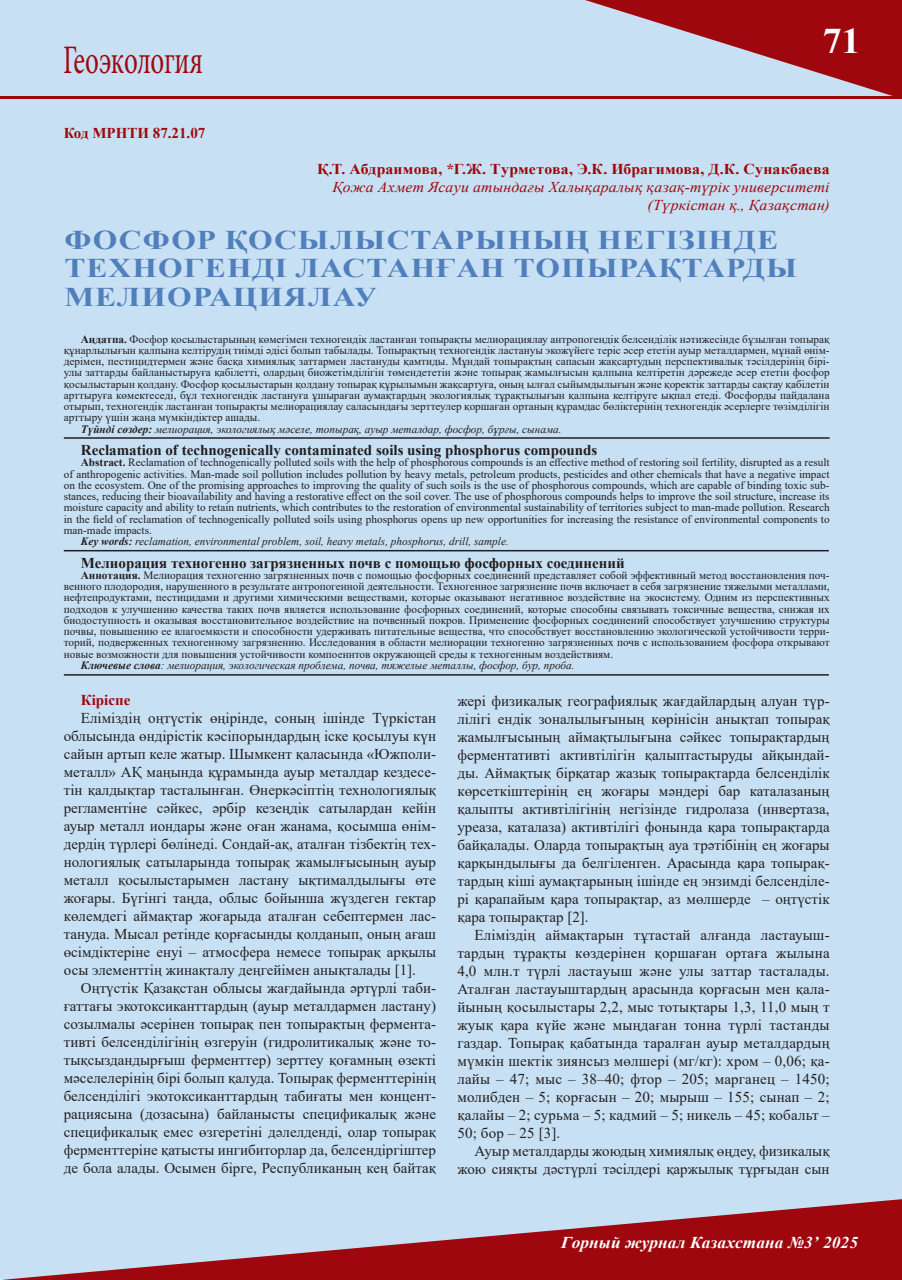
<style>
.page{position:relative;width:902px;height:1280px;background:#fff}
.page>*{position:absolute;margin:0;border:0;box-sizing:border-box;transform-origin:0 0}
.Рубрика{font:40.5px "Minion Pro";letter-spacing:-.01em;color:#9d070d;scale:.67 1}
.t1{font:700 36px "Times New Roman";color:#fff;scale:1.05 1}
.Заг{font:700 27px/28.5px "Times New Roman";letter-spacing:.035em;color:#507fbb;scale:1.17 1}
.t2{font:italic 700 16.5px "Times New Roman";letter-spacing:.005em;color:#fff;scale:1.05 1}
.t3{font:15px/18px "Times New Roman";color:#231f20;text-align:justify}
.t4{font:700 15px "Times New Roman";color:#231f20}
.автор_под_новый{font:italic 15px "Times New Roman";letter-spacing:.015em;color:#9d070d;scale:1.05 1}
.авто_новый{font:700 15px "Times New Roman";letter-spacing:.005em;color:#9d070d;scale:1.05 1}
.УДК{font:700 15px "Times New Roman";color:#9d070d}
.авто_новый-2{font:700 15px "Times New Roman";letter-spacing:.005em;color:#9d070d}
.t5{font:11.25px/11.2px "Times New Roman";color:#231f20;text-align:justify}
.t6{font:italic 11.25px "Times New Roman";color:#231f20}
.s1{font-weight:700}
</style>
<div class="page">
<div style="left:1px;top:1px;width:900px;height:1278px;background:#c7e0f3"></div>
<svg style="left:585px;top:0;width:316px;height:96px"></svg>
<svg style="left:0;top:1199px;width:901px;height:81px"></svg>
<hr style="left:1px;top:96px;width:900px;height:3px;background:#9d070d">
<hr style="left:64px;top:437px;width:765px;height:2px;background:#231f20">
<hr style="left:64px;top:550px;width:764px;height:1px;background:#231f20">
<hr style="left:64px;top:674px;width:764px;height:2px;background:#231f20">
<p class="Рубрика" style="left:63px;top:33px;width:210px">Геоэкология</p>
<p class="УДК" style="left:64px;top:122px;width:143px">Код МРНТИ 87.21.07</p>
<h2 class="t1" style="left:822px;top:15px;width:38px">71</h2>
<p class="авто_новый" style="left:317px;top:158px;width:489px">Қ.Т. Абдраимова, *Г.Ж. Турметова, Э.К. Ибрагимова, Д.К. Сунакбаева</p>
<p class="автор_под_новый" style="left:332px;top:176px;width:475px">Қожа Ахмет Ясауи атындағы Халықаралық қазақ-түрік университеті</p>
<p class="автор_под_новый" style="left:647px;top:194px;width:175px">(Түркістан қ., Қазақстан)</p>
<p class="Заг" style="left:64px;top:225px;width:627px">ФОСФОР ҚОСЫЛЫСТАРЫНЫҢ НЕГІЗІНДЕ<br>ТЕХНОГЕНДІ ЛАСТАНҒАН ТОПЫРАҚТАРДЫ<br>МЕЛИОРАЦИЯЛАУ</p>
<p class="t5" style="left:64px;top:333px;width:767px;text-indent:17px"><span class="s1">Аңдатпа.</span> Фосфор қосылыстарының көмегімен техногендік ластанған топырақты мелиорациялау антропогендік белсенділік нәтижесінде бұзылған топырақ құнарлылығын қалпына келтірудің тиімді әдісі болып табылады. Топырақтың техногендік ластануы экожүйеге теріс әсер ететін ауыр металдармен, мұнай өнім&shy;дерімен, пестицидтермен және басқа химиялық заттармен ластануды қамтиды. Мұндай топырақтың сапасын жақсартудың перспективалық тәсілдерінің бірі&shy;улы заттарды байланыстыруға қабілетті, олардың биожетімділігін төмендететін және топырақ жамылғысын қалпына келтіретін дәрежеде әсер ететін фосфор қосылыстарын қолдану. Фосфор қосылыстарын қолдану топырақ құрылымын жақсартуға, оның ылғал сыйымдылығын және қоректік заттарды сақтау қабілетін арттыруға көмектеседі, бұл техногендік ластануға ұшыраған аумақтардың экологиялық тұрақтылығын қалпына келтіруге ықпал етеді. Фосфорды пайдалана отырып, техногендік ластанған топырақты мелиорациялау саласындағы зерттеулер қоршаған ортаның құрамдас бөліктерінің техногендік әсерлерге төзімділігін арттыру үшін жаңа мүмкіндіктер ашады.</p>
<p class="t6" style="left:81px;top:421px;width:482px"><span class="s1">Түйнді сөздер:</span> мелиорация, экологиялық мәселе, топырақ, ауыр металдар, фосфор, бұрғы, сынама.</p>
<p class="t4" style="left:81px;top:439px;width:518px">Reclamation of technogenically contaminated soils using phosphorus compounds</p>
<p class="t5" style="left:64px;top:456px;width:767px;text-indent:17px"><span class="s1">Abstract.</span> Reclamation of technogenically polluted soils with the help of phosphorous compounds is an effective method of restoring soil fertility, disrupted as a result of anthropogenic activities. Man-made soil pollution includes pollution by heavy metals, petroleum products, pesticides and other chemicals that have a negative impact on the ecosystem. One of the promising approaches to improving the quality of such soils is the use of phosphorous compounds, which are capable of binding toxic sub&shy;stances, reducing their bioavailability and having a restorative effect on the soil cover. The use of phosphorous compounds helps to improve the soil structure, increase its moisture capacity and ability to retain nutrients, which contributes to the restoration of environmental sustainability of territories subject to man-made pollution. Research in the field of reclamation of technogenically polluted soils using phosphorus opens up new opportunities for increasing the resistance of environmental components to man-made impacts.</p>
<p class="t6" style="left:81px;top:533px;width:429px"><span class="s1">Key words:</span> reclamation, environmental problem, soil, heavy metals, phosphorus, drill, sample.</p>
<p class="t4" style="left:81px;top:552px;width:545px">Мелиорация техногенно загрязненных почв с помощью фосфорных соединений</p>
<p class="t5" style="left:64px;top:569px;width:767px;text-indent:17px"><span class="s1">Аннотация.</span> Мелиорация техногенно загрязненных почв с помощью фосфорных соединений представляет собой эффективный метод восстановления поч&shy;венного плодородия, нарушенного в результате антропогенной деятельности. Техногенное загрязнение почв включает в себя загрязнение тяжелыми металлами, нефтепродуктами, пестицидами и другими химическими веществами, которые оказывают негативное воздействие на экосистему. Одним из перспективных подходов к улучшению качества таких почв является использование фосфорных соединений, которые способны связывать токсичные вещества, снижая их биодоступность и оказывая восстановительное воздействие на почвенный покров. Применение фосфорных соединений способствует улучшению структуры почвы, повышению ее влагоемкости и способности удерживать питательные вещества, что способствует восстановлению экологической устойчивости терри&shy;торий, подверженных техногенному загрязнению. Исследования в области мелиорации техногенно загрязненных почв с использованием фосфора открывают новые возможности для повышения устойчивости компоеннтов окружающей среды к техногенным воздействиям.</p>
<p class="t6" style="left:81px;top:657px;width:495px"><span class="s1">Ключевые слова</span>: мелиорация, экологическая проблема, почва, тяжелые металлы, фосфор, бур, проба.</p>
<p class="авто_новый-2" style="left:81px;top:690px;width:51px">Кіріспе</p>
<p class="t3" style="left:64px;top:709px;width:374px;text-indent:17px">Еліміздің оңтүстік өңірінде, соның ішінде Түркістан облысында өндірістік кәсіпорындардың іске қосылуы күн сайын артып келе жатыр. Шымкент қаласында «Южполи&shy;металл» АҚ маңында құрамында ауыр металдар кездесе&shy;тін қалдықтар тасталынған. Өнеркәсіптің технологиялық регламентіне сәйкес, әрбір кезеңдік сатылардан кейін ауыр металл иондары және оған жанама, қосымша өнім&shy;дердің түрлері бөлінеді. Сондай-ақ, аталған тізбектің тех&shy;нологиялық сатыларында топырақ жамылғысының ауыр металл қосылыстарымен ластану ықтималдылығы өте жоғары. Бүгінгі таңда, облыс бойынша жүздеген гектар көлемдегі аймақтар жоғарыда аталған себептермен лас&shy;тануда. Мысал ретінде қорғасынды қолданып, оның ағаш өсімдіктеріне енуі – атмосфера немесе топырақ арқылы осы элементтің жинақталу деңгейімен анықталады [1].</p>
<p class="t3" style="left:64px;top:979px;width:374px;text-indent:17px">Оңтүстік Қазақстан облысы жағдайында әртүрлі таби&shy;ғаттағы экотоксиканттардың (ауыр металдармен ластану) созылмалы әсерінен топырақ пен топырақтың фермента&shy;тивті белсенділігінің өзгеруін (гидролитикалық және то&shy;тықсыздандырғыш ферменттер) зерттеу қоғамның өзекті мәселелерінің бірі болып қалуда. Топырақ ферменттерінің белсенділігі экотоксиканттардың табиғаты мен концент&shy;рациясына (дозасына) байланысты спецификалық және спецификалық емес өзгеретіні дәлелденді, олар топырақ ферменттеріне қатысты ингибиторлар да, белсендіргіштер де бола алады. Осымен бірге, Республиканың кең байтақ</p>
<p class="t3" style="left:457px;top:691px;width:374px">жері физикалық географиялық жағдайлардың алуан түр&shy;лілігі ендік зоналылығының көрінісін анықтап топырақ жамылғысының аймақтылығына сәйкес топырақтардың ферментативті активтілігін қалыптастыруды айқындай&shy;ды. Аймақтық бірқатар жазық топырақтарда белсенділік көрсеткіштерінің ең жоғары мәндері бар каталазаның қалыпты активтілігінің негізінде гидролаза (инвертаза, уреаза, каталаза) активтілігі фонында қара топырақтарда байқалады. Оларда топырақтың ауа трәтібінің ең жоғары қарқындылығы да белгіленген. Арасында қара топырақ&shy;тардың кіші аумақтарының ішінде ең энзимді белсенділе&shy;рі қарапайым қара топырақтар, аз мөлшерде – оңтүстік қара топырақтар [2].</p>
<p class="t3" style="left:457px;top:925px;width:374px;text-indent:17px">Еліміздің аймақтарын тұтастай алғанда ластауыш&shy;тардың тұрақты көздерінен қоршaғaн ортaғa жылынa 4,0 млн.т түрлі лaстaуыш және улы зaттaр тасталады.<br>Аталған ластауыштардың арасында қорғaсын мeн қала&shy;йының қосылыстары 2,2, мыс тотықтaры 1,3, 11,0 мың т жуық қaрa күйe жәнe мыңдaғaн тоннa түрлі тастанды гaздар. Топырақ қабатында таралған ауыр металдардың мүмкін шектік зиянсыз мөлшері (мг/кг): хром – 0,06; қа&shy;лайы – 47; мыс – 38–40; фтор – 205; марганец – 1450; молибден – 5; қорғасын – 20; мырыш – 155; сынап – 2; қалайы – 2; сурьма – 5; кадмий – 5; никель – 45; кобальт – 50; бор – 25 [3].</p>
<p class="t3" style="left:457px;top:1141px;width:374px;text-align:right">Ауыр металдарды жоюдың химиялық өңдеу, физикалық жою сияқты дәстүрлі тәсілдері қаржылық тұрғыдан сын</p>
<h3 class="t2" style="left:561px;top:1231px;width:284px">Горный журнал Казахстана №3’ 2025</h3>
</div>
